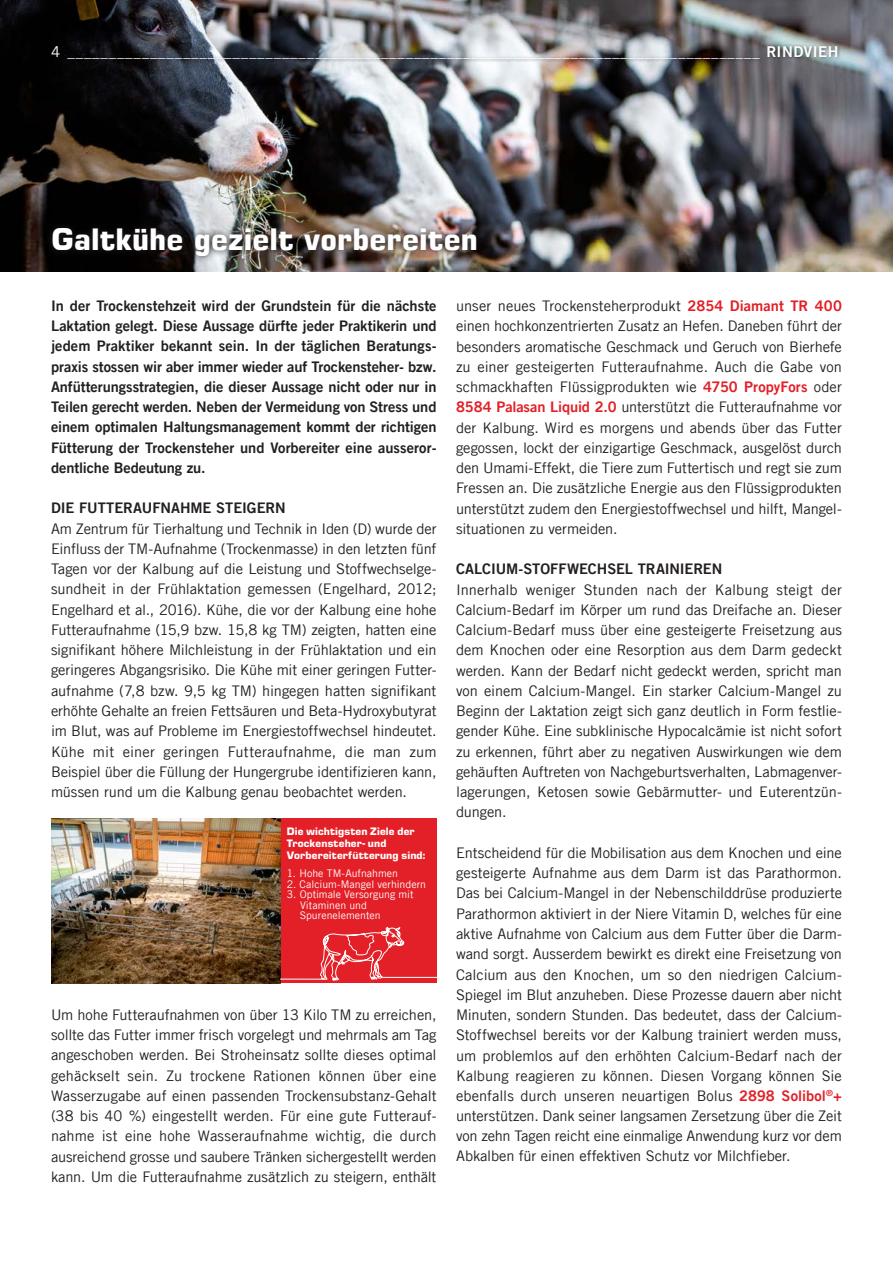
<style>
.page{position:relative;width:893px;height:1263px;background:#fff}
.page>*{position:absolute;margin:0;border:0;box-sizing:border-box;transform-origin:0 0}
.t1{font:700 30px "Eurostile LT";letter-spacing:.01em;color:#fff}
.t2{font:15px "Trade Gothic LT Com";color:#fff}
.t3{font:14.7px/20.2px "Trade Gothic LT Com";letter-spacing:-.01em;color:#231f20;text-align:justify}
.t4{font:14.7px/20.2px "Trade Gothic LT Com Bd 2";letter-spacing:-.005em;color:#231f20;text-align:justify}
.t5{font:900 11.25px/12px "Eurostile";letter-spacing:.015em;color:#fff}
.t6{font:10.5px/10.5px "Trade Gothic LT Com";letter-spacing:.005em;color:#fff}
.s1{font-family:"Trade Gothic LT Com Bd 2"}
.s2{font-family:"Trade Gothic LT Com Bd 2";color:#e31f27}
</style>
<div class="page">
<img style="left:0;top:0;width:893px;height:271px">
<div style="left:48px;top:43px;width:793px;height:19px;background:#231f20;opacity:.75"></div>
<img style="left:45px;top:221px;width:439px;height:42px">
<div style="left:280px;top:818px;width:157px;height:165px;background:#e31f27"></div>
<img style="left:51px;top:818px;width:229px;height:165px">
<svg style="left:279px;top:924px;width:158px;height:60px"></svg>
<p class="t2" style="left:51px;top:43px;width:789px">4 ____________________________________________________________________________________ <span class="s1">RINDVIEH</span></p>
<h1 class="t1" style="left:51px;top:221px;width:428px">Galtkühe gezielt vorbereiten</h1>
<p class="t4" style="left:51px;top:295px;width:387px">In der Trockenstehzeit wird der Grundstein für die nächste Laktation gelegt. Diese Aussage dürfte jeder Praktikerin und jedem Praktiker bekannt sein. In der täglichen Beratungs&shy;praxis stossen wir aber immer wieder auf Trockensteher- bzw.<br>Anfütterungsstrategien, die dieser Aussage nicht oder nur in Teilen gerecht werden. Neben der Vermeidung von Stress und einem optimalen Haltungsmanagement kommt der richtigen Fütterung der Trockensteher und Vorbereiter eine ausseror&shy;dentliche Bedeutung zu.</p>
<p class="t4" style="left:51px;top:498px;width:236px">DIE FUTTERAUFNAHME STEIGERN</p>
<p class="t3" style="left:51px;top:518px;width:387px">Am Zentrum für Tierhaltung und Technik in Iden (D) wurde der Einfluss der TM-Aufnahme (Trockenmasse) in den letzten fünf Tagen vor der Kalbung auf die Leistung und Stoffwechselge&shy;sundheit in der Frühlaktation gemessen (Engelhard, 2012; Engelhard et al., 2016). Kühe, die vor der Kalbung eine hohe Futteraufnahme (15,9 bzw. 15,8 kg TM) zeigten, hatten eine signifikant höhere Milchleistung in der Frühlaktation und ein geringeres Abgangsrisiko. Die Kühe mit einer geringen Futter&shy;aufnahme (7,8 bzw. 9,5 kg TM) hingegen hatten signifikant erhöhte Gehalte an freien Fettsäuren und Beta-Hydroxybutyrat im Blut, was auf Probleme im Energiestoffwechsel hindeutet.<br>Kühe mit einer geringen Futteraufnahme, die man zum Beispiel über die Füllung der Hungergrube identifizieren kann, müssen rund um die Kalbung genau beobachtet werden.</p>
<p class="t5" style="left:287px;top:824px;width:140px">Die wichtigsten Ziele der<br>Trockensteher- und<br>Vorbereiterfütterung sind:</p>
<p class="t6" style="left:287px;top:868px;width:113px">1. Hohe TM-Aufnahmen</p>
<p class="t6" style="left:287px;top:878px;width:141px">2. Calcium-Mangel verhindern</p>
<p class="t6" style="left:300px;top:889px;width:115px;text-indent:-13px">3. Optimale Versorgung mit<br>Vitaminen und<br>Spurenelementen</p>
<p class="t3" style="left:51px;top:1004px;width:387px">Um hohe Futteraufnahmen von über 13 Kilo TM zu erreichen, sollte das Futter immer frisch vorgelegt und mehrmals am Tag angeschoben werden. Bei Stroheinsatz sollte dieses optimal gehäckselt sein. Zu trockene Rationen können über eine Wasserzugabe auf einen passenden Trockensubstanz-Gehalt (38 bis 40 %) eingestellt werden. Für eine gute Futterauf&shy;nahme ist eine hohe Wasseraufnahme wichtig, die durch ausreichend grosse und saubere Tränken sichergestellt werden kann. Um die Futteraufnahme zusätzlich zu steigern, enthält</p>
<p class="t3" style="left:456px;top:295px;width:387px">unser neues Trockensteherprodukt <span class="s2">2854 Diamant TR 400 </span>einen hochkonzentrierten Zusatz an Hefen. Daneben führt der besonders aromatische Geschmack und Geruch von Bierhefe zu einer gesteigerten Futteraufnahme. Auch die Gabe von schmackhaften Flüssigprodukten wie <span class="s2">4750 PropyFors</span> oder <span class="s2">8584 Palasan Liquid 2.0</span> unterstützt die Futteraufnahme vor der Kalbung. Wird es morgens und abends über das Futter gegossen, lockt der einzigartige Geschmack, ausgelöst durch den Umami-Effekt, die Tiere zum Futtertisch und regt sie zum Fressen an. Die zusätzliche Energie aus den Flüssigprodukten unterstützt zudem den Energiestoffwechsel und hilft, Mangel&shy;situationen zu vermeiden.</p>
<p class="t4" style="left:456px;top:559px;width:268px">CALCIUM-STOFFWECHSEL TRAINIEREN</p>
<p class="t3" style="left:456px;top:579px;width:387px">Innerhalb weniger Stunden nach der Kalbung steigt der Calcium-Bedarf im Körper um rund das Dreifache an. Dieser Calcium-Bedarf muss über eine gesteigerte Freisetzung aus dem Knochen oder eine Resorption aus dem Darm gedeckt werden. Kann der Bedarf nicht gedeckt werden, spricht man von einem Calcium-Mangel. Ein starker Calcium-Mangel zu Beginn der Laktation zeigt sich ganz deutlich in Form festlie&shy;gender Kühe. Eine subklinische Hypocalcämie ist nicht sofort zu erkennen, führt aber zu negativen Auswirkungen wie dem gehäuften Auftreten von Nachgeburtsverhalten, Labmagenver&shy;lagerungen, Ketosen sowie Gebärmutter- und Euterentzün&shy;dungen.</p>
<p class="t3" style="left:456px;top:842px;width:387px">Entscheidend für die Mobilisation aus dem Knochen und eine gesteigerte Aufnahme aus dem Darm ist das Parathormon.<br>Das bei Calcium-Mangel in der Nebenschilddrüse produzierte Parathormon aktiviert in der Niere Vitamin D, welches für eine aktive Aufnahme von Calcium aus dem Futter über die Darm&shy;wand sorgt. Ausserdem bewirkt es direkt eine Freisetzung von Calcium aus den Knochen, um so den niedrigen Calcium-Spiegel im Blut anzuheben. Diese Prozesse dauern aber nicht Minuten, sondern Stunden. Das bedeutet, dass der Calcium-Stoffwechsel bereits vor der Kalbung trainiert werden muss, um problemlos auf den erhöhten Calcium-Bedarf nach der Kalbung reagieren zu können. Diesen Vorgang können Sie ebenfalls durch unseren neuartigen Bolus <span class="s2">2898 Solibol</span><sup>®</sup><span class="s2">+ </span>unterstützen. Dank seiner langsamen Zersetzung über die Zeit von zehn Tagen reicht eine einmalige Anwendung kurz vor dem Abkalben für einen effektiven Schutz vor Milchfieber.</p>
</div>
